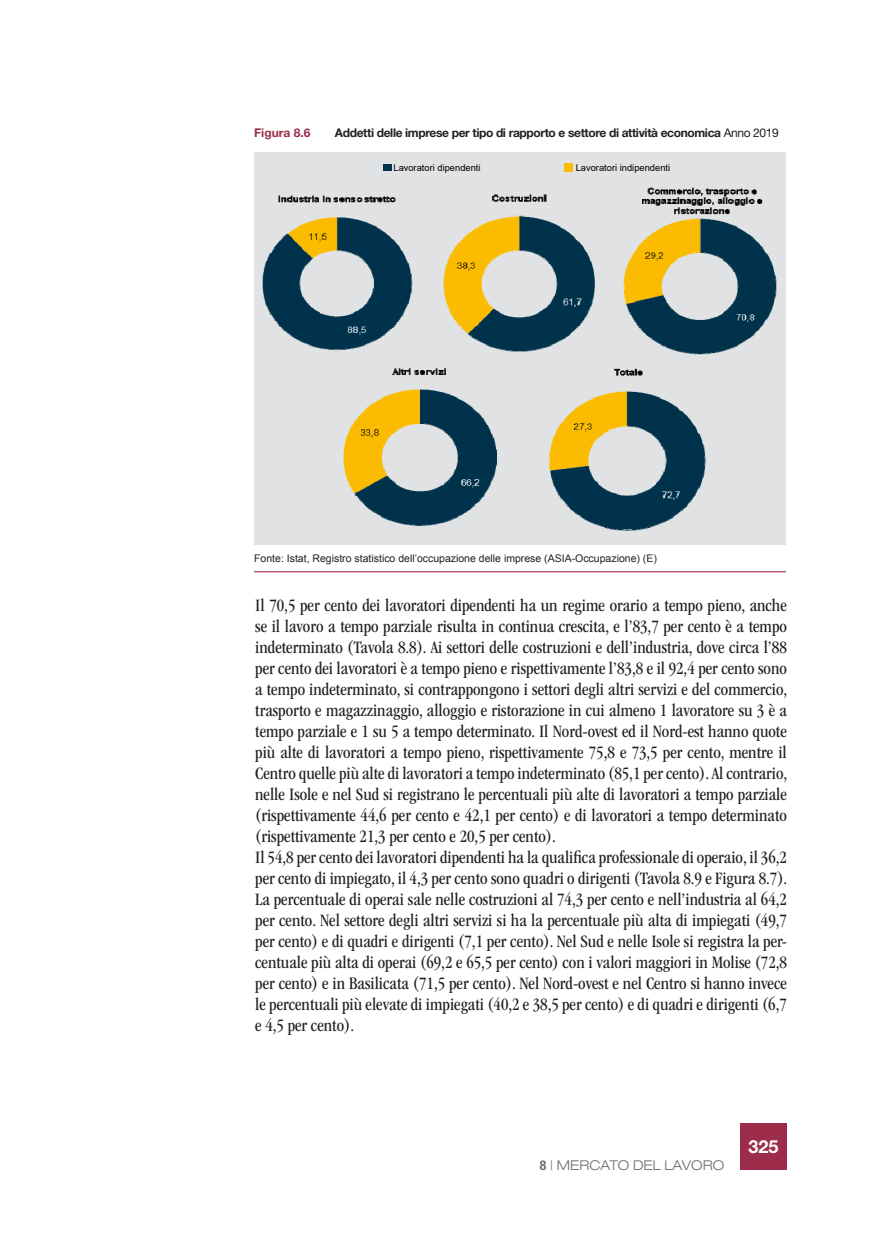
<style>
.page{position:relative;width:872px;height:1234px;background:#fff}
.page>*{position:absolute;margin:0;border:0;box-sizing:border-box;transform-origin:0 0}
.t1{font:condensed 18px/21px "ITC Garamond Std";color:#231f20}
.t2{font:700 18px "Helvetica Neue LT Std";color:#fff}
.t3{font:300 expanded 13.5px "Helvetica Neue LT Std";color:#6c6d70}
.t4{font:700 12px "Helvetica Neue LT Std";letter-spacing:-.03em;color:#231f20}
.t5{font:700 12px "Helvetica Neue LT Std";color:#9c2c49}
.t6{font:10.5px "Arial";color:#231f20}
.t7{font:9.3px "Arial";color:#000}
.s1{font-weight:400}
.s2{font-weight:700;font-stretch:condensed}
</style>
<div class="page">
<div style="left:740px;top:1123px;width:47px;height:46px;background:#9c2c49"></div>
<div style="left:254px;top:152px;width:532px;height:393px;background:#e1e2e4"></div>
<div style="left:383px;top:164px;width:8px;height:7px;background:#00324b"></div>
<div style="left:564px;top:163px;width:8px;height:9px;background:#fabb00"></div>
<img style="left:262px;top:187px;width:515px;height:344px">
<hr style="left:254px;top:571px;width:532px;height:1px;background:#9c2c49">
<p class="t5" style="left:254px;top:125px;width:58px">Figura 8.6</p>
<p class="t4" style="left:335px;top:125px;width:445px">Addetti delle imprese per tipo di rapporto e settore di attività economica <span class="s1">Anno 2019</span></p>
<p class="t7" style="left:393px;top:161px;width:89px">Lavoratori dipendenti</p>
<p class="t7" style="left:576px;top:161px;width:96px">Lavoratori indipendenti</p>
<p class="t6" style="left:254px;top:551px;width:404px">Fonte: Istat, Registro statistico dell’occupazione delle imprese (ASIA-Occupazione) (E)</p>
<p class="t1" style="left:255px;top:594px;width:533px">Il 70,5 per cento dei lavoratori dipendenti ha un regime orario a tempo pieno, anche se il lavoro a tempo parziale risulta in continua crescita, e l’83,7 per cento è a tempo indeterminato (Tavola 8.8). Ai settori delle costruzioni e dell’industria, dove circa l’88 per cento dei lavoratori è a tempo pieno e rispettivamente l’83,8 e il 92,4 per cento sono a tempo indeterminato, si contrappongono i settori degli altri servizi e del commercio, trasporto e magazzinaggio, alloggio e ristorazione in cui almeno 1 lavoratore su 3 è a tempo parziale e 1 su 5 a tempo determinato. Il Nord-ovest ed il Nord-est hanno quote più alte di lavoratori a tempo pieno, rispettivamente 75,8 e 73,5 per cento, mentre il Centro quelle più alte di lavoratori a tempo indeterminato (85,1 per cento). Al contrario, nelle Isole e nel Sud si registrano le percentuali più alte di lavoratori a tempo parziale (rispettivamente 44,6 per cento e 42,1 per cento) e di lavoratori a tempo determinato (rispettivamente 21,3 per cento e 20,5 per cento).<br>Il 54,8 per cento dei lavoratori dipendenti ha la qualifica professionale di operaio, il 36,2 per cento di impiegato, il 4,3 per cento sono quadri o dirigenti (Tavola 8.9 e Figura 8.7).<br>La percentuale di operai sale nelle costruzioni al 74,3 per cento e nell’industria al 64,2 per cento. Nel settore degli altri servizi si ha la percentuale più alta di impiegati (49,7 per cento) e di quadri e dirigenti (7,1 per cento). Nel Sud e nelle Isole si registra la per&shy;centuale più alta di operai (69,2 e 65,5 per cento) con i valori maggiori in Molise (72,8 per cento) e in Basilicata (71,5 per cento). Nel Nord-ovest e nel Centro si hanno invece le percentuali più elevate di impiegati (40,2 e 38,5 per cento) e di quadri e dirigenti (6,7 e 4,5 per cento).</p>
<p class="t3" style="left:540px;top:1156px;width:186px"><span class="s2">8</span> | MERCATO DEL LAVORO</p>
<p class="t2" style="left:748px;top:1135px;width:32px">325</p>
</div>
